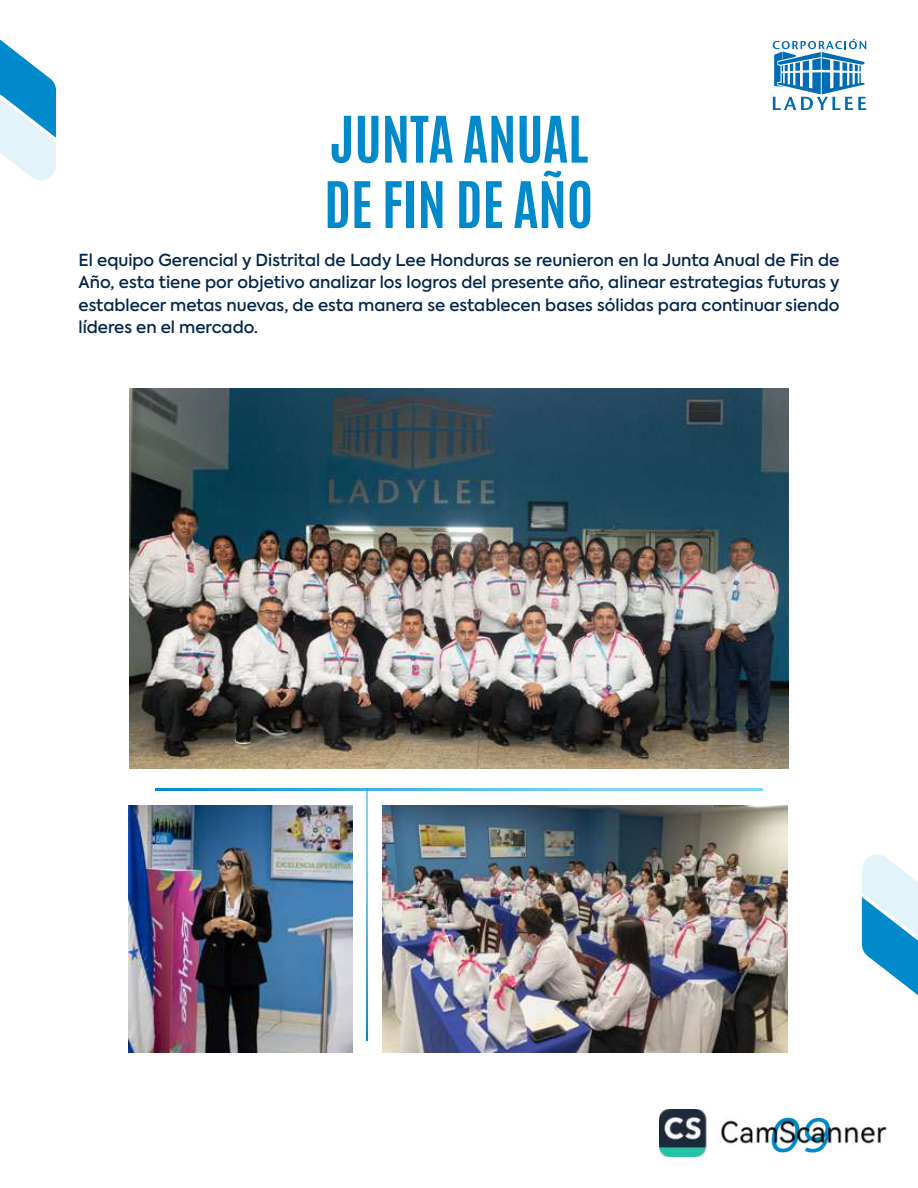
<style>
.page{position:relative;width:918px;height:1188px;background:#fff}
.page>*{position:absolute;margin:0;border:0;box-sizing:border-box;transform-origin:0 0}
.t1{font:54.45px/65.4px "Antonio";color:#0089cb}
.t2{font:italic 48px "Amsi Pro";color:#0089cb}
.t3{font:500 16.5px/22.5px "Axiforma";color:#00254a;text-align:justify}
</style>
<div class="page">
<svg style="left:773px;top:39px;width:93px;height:71px"></svg>
<svg style="left:0;top:40px;width:56px;height:140px"></svg>
<svg style="left:862px;top:854px;width:56px;height:141px"></svg>
<img style="left:129px;top:389px;width:660px;height:380px">
<img style="left:383px;top:805px;width:405px;height:247px">
<img style="left:128px;top:805px;width:225px;height:247px">
<svg style="left:156px;top:789px;width:606px;height:1px"></svg>
<svg style="left:366px;top:789px;width:2px;height:252px"></svg>
<img style="left:659px;top:1109px;width:227px;height:47px">
<h1 class="t1" style="left:324px;top:107px;width:271px">JUNTA ANUAL<br>DE FIN DE AÑO</h1>
<p class="t3" style="left:79px;top:249px;width:762px">El equipo Gerencial y Distrital de Lady Lee Honduras se reunieron en la Junta Anual de Fin de Año, esta tiene por objetivo analizar los logros del presente año, alinear estrategias futuras y establecer metas nuevas, de esta manera se establecen bases sólidas para continuar siendo líderes en el mercado.</p>
<h2 class="t2" style="left:768px;top:1103px;width:65px">09</h2>
</div>
